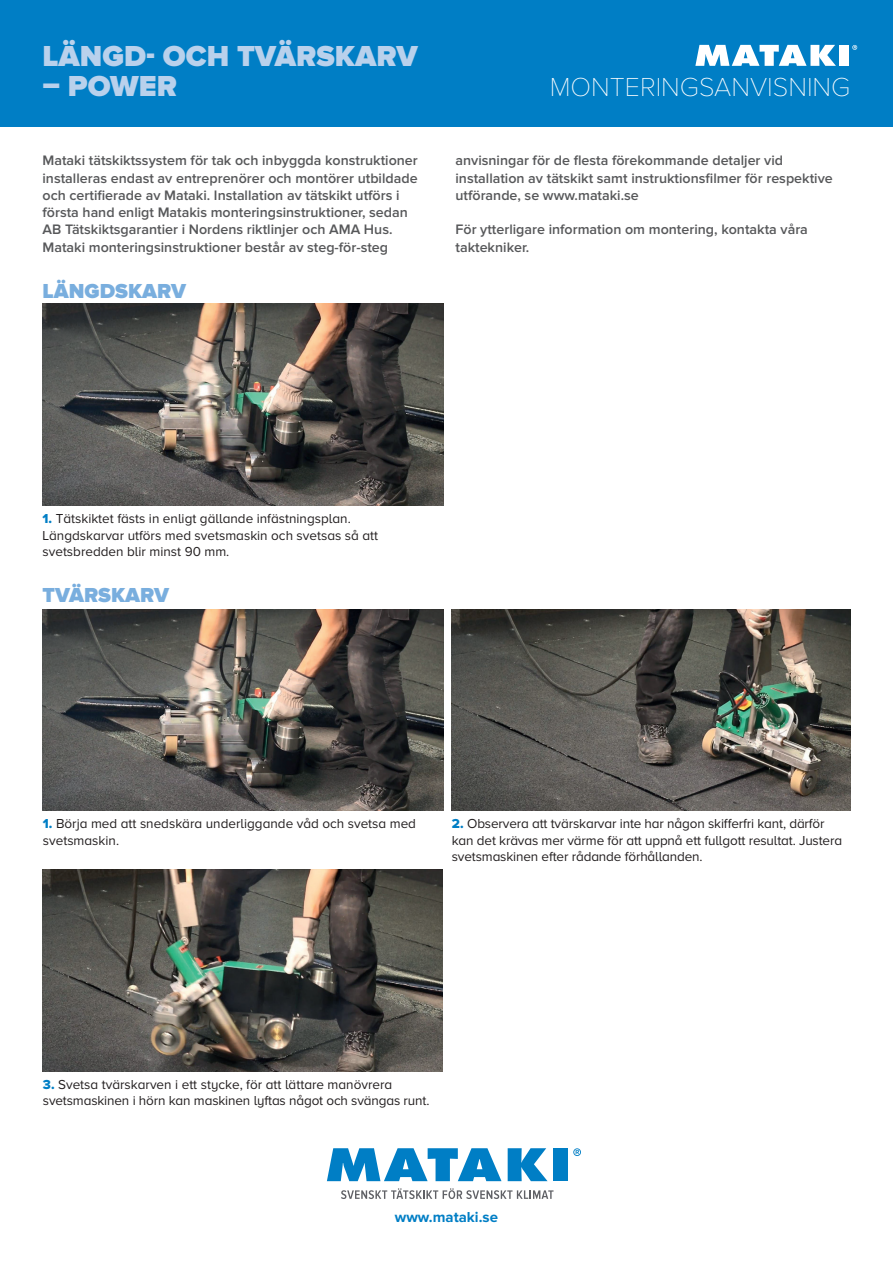
<style>
.page{position:relative;width:893px;height:1263px;background:#fff}
.page>*{position:absolute;margin:0;border:0;box-sizing:border-box;transform-origin:0 0}
.t1{font:900 30px "Proxima Nova";color:#b9d1ec}
.t2{font:100 27px "Proxima Nova T";color:#fff}
.t3{font:900 21px "Proxima Nova";color:#79aede}
.t4{font:700 15px "Proxima Nova";color:#007ec5}
.t5{font:600 14.25px/17.2px "Proxima Nova";color:#57585a}
.t6{font:13.5px/16.5px "Proxima Nova A";color:#231f20}
.s1{font-family:"Proxima Nova Extrabld";color:#007ec5}
</style>
<div class="page">
<img style="left:43px;top:609px;width:401px;height:202px">
<img style="left:452px;top:609px;width:399px;height:202px">
<img style="left:43px;top:870px;width:400px;height:201px">
<div style="left:0;top:0;width:893px;height:126px;background:#007ec5"></div>
<svg style="left:327px;top:1148px;width:174px;height:33px"></svg>
<svg style="left:508px;top:1148px;width:40px;height:33px"></svg>
<div style="left:554px;top:1148px;width:14px;height:33px;background:#007ec5"></div>
<svg style="left:573px;top:1148px;width:8px;height:8px"></svg>
<svg style="left:341px;top:1188px;width:212px;height:11px"></svg>
<svg style="left:695px;top:45px;width:141px;height:21px"></svg>
<div style="left:840px;top:45px;width:9px;height:21px;background:#fff"></div>
<svg style="left:852px;top:45px;width:5px;height:5px"></svg>
<img style="left:43px;top:304px;width:400px;height:201px">
<h1 class="t1" style="left:43px;top:39px;width:377px">LÄNGD- OCH TVÄRSKARV</h1>
<h1 class="t1" style="left:43px;top:69px;width:136px">– POWER</h1>
<h2 class="t2" style="left:550px;top:72px;width:302px">MONTERINGSANVISNING</h2>
<p class="t5" style="left:43px;top:152px;width:377px">Mataki tätskiktssystem för tak och inbyggda konstruktioner installeras endast av entreprenörer och montörer utbildade och certifierade av Mataki. Installation av tätskikt utförs i första hand enligt Matakis monteringsinstruktioner, sedan AB Tätskiktsgarantier i Nordens riktlinjer och AMA Hus.<br>Mataki monteringsinstruktioner består av steg-för-steg</p>
<p class="t5" style="left:455px;top:152px;width:379px">anvisningar för de flesta förekommande detaljer vid installation av tätskikt samt instruktionsfilmer för respektive utförande, se www.mataki.se</p>
<p class="t5" style="left:455px;top:221px;width:354px">För ytterligare information om montering, kontakta våra taktekniker.</p>
<h3 class="t3" style="left:43px;top:279px;width:145px">LÄNGDSKARV</h3>
<p class="t6" style="left:43px;top:510px;width:337px"><span class="s1">1.</span> Tätskiktet fästs in enligt gällande infästningsplan.<br>Längdskarvar utförs med svetsmaskin och svetsas så att svetsbredden blir minst 90 mm.</p>
<h3 class="t3" style="left:43px;top:583px;width:128px">TVÄRSKARV</h3>
<p class="t6" style="left:43px;top:815px;width:375px"><span class="s1">1.</span> Börja med att snedskära underliggande våd och svetsa med svetsmaskin.</p>
<p class="t6" style="left:452px;top:815px;width:392px"><span class="s1">2.</span> Observera att tvärskarvar inte har någon skifferfri kant, därför kan det krävas mer värme för att uppnå ett fullgott resultat. Justera svetsmaskinen efter rådande förhållanden.</p>
<p class="t6" style="left:43px;top:1076px;width:388px"><span class="s1">3.</span> Svetsa tvärskarven i ett stycke, för att lättare manövrera svetsmaskinen i hörn kan maskinen lyftas något och svängas runt.</p>
<p class="t4" style="left:395px;top:1208px;width:105px">www.mataki.se</p>
</div>
